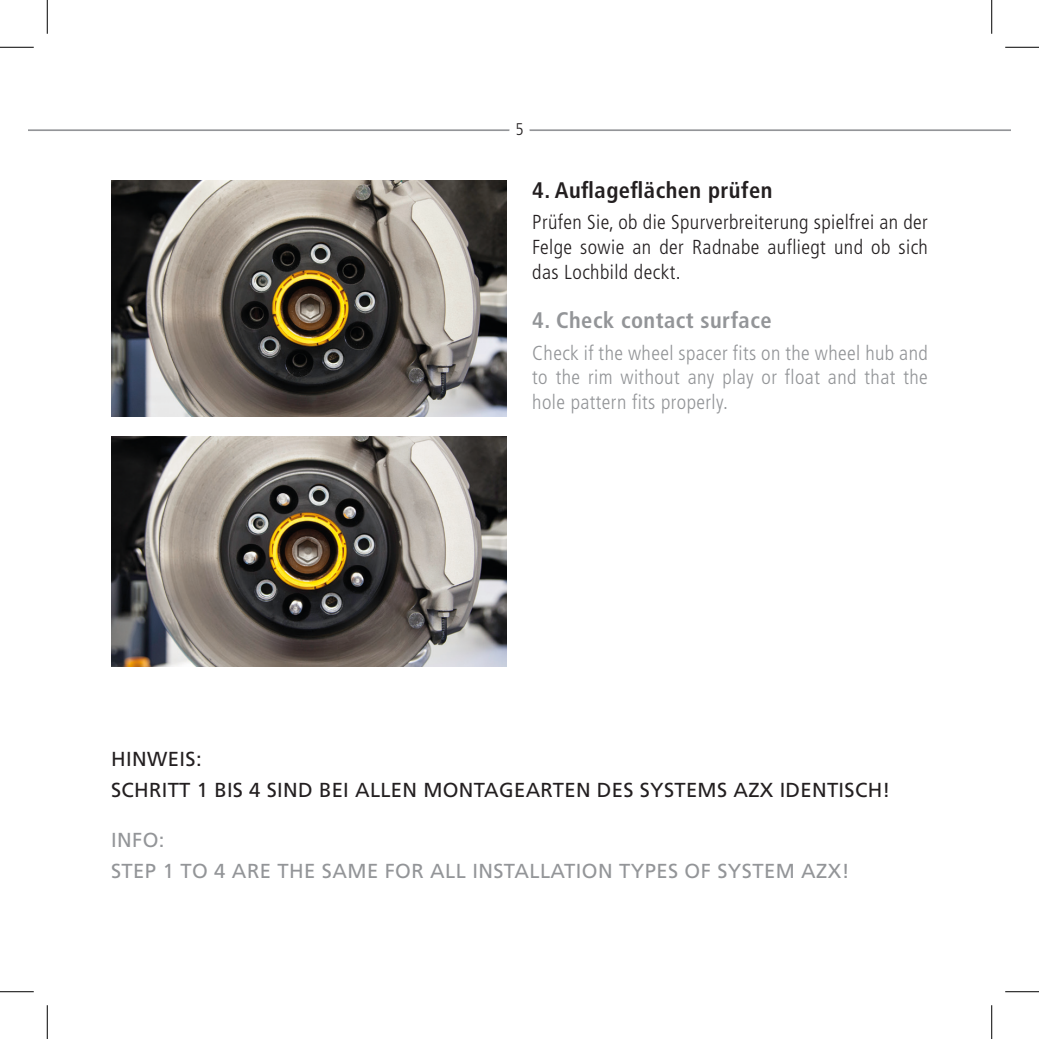
<style>
.page{position:relative;width:1039px;height:1039px;background:#fff}
.page>*{position:absolute;margin:0;border:0;box-sizing:border-box;transform-origin:0 0}
.t1{font:700 condensed 22.5px "Frutiger LT Std";letter-spacing:.02em;color:#231f20}
.t2{font:700 condensed 22.5px "Frutiger LT Std";letter-spacing:.02em;color:#939598}
.t3{font:300 condensed 20.25px/24.8px "Frutiger LT Std";letter-spacing:.02em;color:#939598;text-align:justify}
.t4{font:300 condensed 20.25px/24.8px "Frutiger LT Std";letter-spacing:.02em;color:#231f20;text-align:justify}
.t5{font:20.25px/31.5px "Frutiger LT Std";letter-spacing:.015em;color:#231f20}
.t6{font:20.25px/31.5px "Frutiger LT Std";letter-spacing:.02em;color:#939598}
.t7{font:300 condensed 16.88px "Frutiger LT Std";color:#231f20}
</style>
<div class="page">
<hr style="left:28px;top:129px;width:982px;height:2px;background:#939598">
<div style="left:509px;top:121px;width:20px;height:20px;background:#fff;border-radius:50%"></div>
<img style="left:111px;top:181px;width:395px;height:236px">
<img style="left:111px;top:436px;width:395px;height:230px">
<hr style="left:0;top:47px;width:34px;height:1px;background:#000">
<hr style="left:1005px;top:47px;width:33px;height:1px;background:#000">
<hr style="left:0;top:991px;width:34px;height:1px;background:#000">
<hr style="left:1005px;top:991px;width:33px;height:1px;background:#000">
<hr style="left:47px;top:0;width:1px;height:34px;background:#000">
<hr style="left:47px;top:1005px;width:1px;height:33px;background:#000">
<hr style="left:991px;top:0;width:1px;height:34px;background:#000">
<hr style="left:991px;top:1005px;width:1px;height:33px;background:#000">
<p class="t7" style="left:515px;top:120px;width:10px">5</p>
<p class="t1" style="left:532px;top:176px;width:242px">4. Auflageflächen prüfen</p>
<p class="t4" style="left:532px;top:210px;width:397px">Prüfen Sie, ob die Spurverbreiterung spielfrei an der Felge sowie an der Radnabe aufliegt und ob sich das Lochbild deckt.</p>
<p class="t2" style="left:532px;top:307px;width:241px">4. Check contact surface</p>
<p class="t3" style="left:532px;top:340px;width:397px">Check if the wheel spacer fits on the wheel hub and to the rim without any play or float and that the hole pattern fits properly.</p>
<p class="t5" style="left:111px;top:743px;width:780px">HINWEIS:<br>SCHRITT 1 BIS 4 SIND BEI ALLEN MONTAGEARTEN DES SYSTEMS AZX IDENTISCH!</p>
<p class="t6" style="left:111px;top:824px;width:740px">INFO:<br>STEP 1 TO 4 ARE THE SAME FOR ALL INSTALLATION TYPES OF SYSTEM AZX!</p>
</div>
